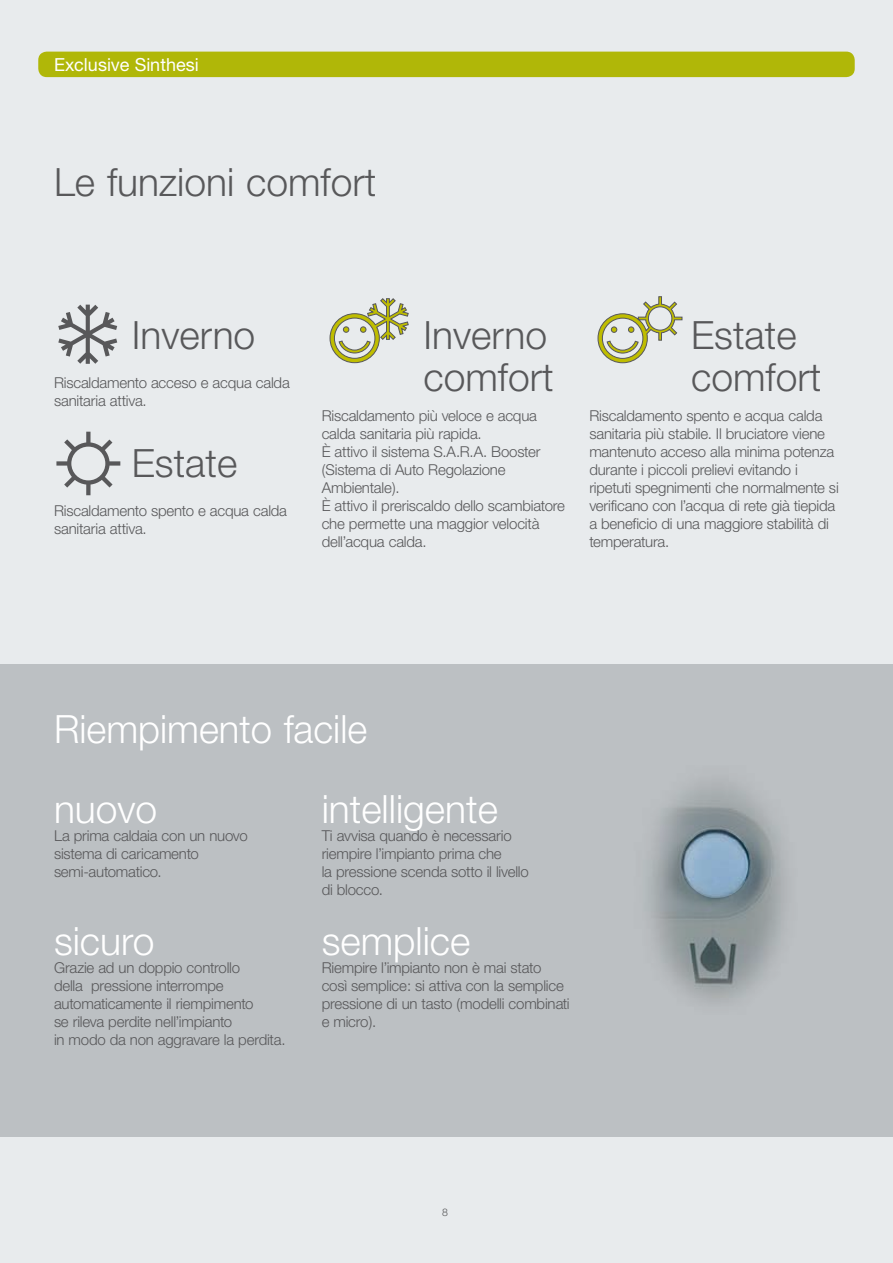
<style>
.page{position:relative;width:893px;height:1263px;background:#e8ebed}
.page>*{position:absolute;margin:0;border:0;box-sizing:border-box;transform-origin:0 0}
.t1{font:300 39px/42px "Helvetica Neue";color:#58585a}
.t2{font:300 39px "Helvetica Neue";color:#fff}
.t3{font:18px "Helvetica Neue";color:#fff}
.t4{font:300 15px/18px "Helvetica Neue";letter-spacing:-.015em;color:#58585a}
.t5{font:300 10.5px "Helvetica Neue";color:#58585a}
</style>
<div class="page">
<div style="left:0;top:664px;width:893px;height:472px;background:#bcc0c3"></div>
<div style="left:38px;top:52px;width:817px;height:25px;background:#b0b708;border-radius:9px"></div>
<img style="left:648px;top:782px;width:137px;height:220px">
<img style="left:682px;top:829px;width:68px;height:71px">
<svg style="left:58px;top:305px;width:59px;height:59px"></svg>
<svg style="left:329px;top:298px;width:80px;height:65px"></svg>
<svg style="left:597px;top:296px;width:85px;height:67px"></svg>
<svg style="left:56px;top:432px;width:64px;height:63px"></svg>
<p class="t3" style="left:54px;top:53px;width:146px">Exclusive Sinthesi</p>
<h1 class="t1" style="left:54px;top:160px;width:324px">Le funzioni comfort</h1>
<h1 class="t1" style="left:132px;top:313px;width:125px">Inverno</h1>
<h1 class="t1" style="left:423px;top:313px;width:132px">Inverno comfort</h1>
<h1 class="t1" style="left:691px;top:313px;width:107px">Estate</h1>
<h1 class="t1" style="left:691px;top:355px;width:132px">comfort</h1>
<p class="t4" style="left:54px;top:373px;width:237px">Riscaldamento acceso e acqua calda</p>
<p class="t4" style="left:54px;top:391px;width:94px">sanitaria attiva.</p>
<h1 class="t1" style="left:132px;top:441px;width:107px">Estate</h1>
<p class="t4" style="left:54px;top:501px;width:235px">Riscaldamento spento e acqua calda sanitaria attiva.</p>
<p class="t4" style="left:322px;top:407px;width:245px">Riscaldamento più veloce e acqua calda sanitaria più rapida.<br>È attivo il sistema S.A.R.A. Booster (Sistema di Auto Regolazione<br>Ambientale).<br>È attivo il preriscaldo dello scambiatore che permette una maggior velocità dell’acqua calda.</p>
<p class="t4" style="left:589px;top:407px;width:251px">Riscaldamento spento e acqua calda sanitaria più stabile. Il bruciatore viene mantenuto acceso alla minima potenza durante i piccoli prelievi evitando i ripetuti spegnimenti che normalmente si verificano con l’acqua di rete già tiepida a beneficio di una maggiore stabilità di temperatura.</p>
<h1 class="t2" style="left:54px;top:705px;width:315px">Riempimento facile</h1>
<h1 class="t2" style="left:54px;top:785px;width:105px">nuovo</h1>
<p class="t4" style="left:54px;top:826px;width:195px">La prima caldaia con un nuovo sistema di caricamento semi-automatico.</p>
<h1 class="t2" style="left:54px;top:917px;width:102px">sicuro</h1>
<p class="t4" style="left:54px;top:958px;width:233px">Grazie ad un doppio controllo<br>della pressione interrompe automaticamente il riempimento<br>se rileva perdite nell’impianto<br>in modo da non aggravare la perdita.</p>
<h1 class="t2" style="left:322px;top:785px;width:178px">intelligente</h1>
<p class="t4" style="left:322px;top:826px;width:209px">Ti avvisa quando è necessario riempire l’impianto prima che<br>la pressione scenda sotto il livello di blocco.</p>
<h1 class="t2" style="left:322px;top:917px;width:150px">semplice</h1>
<p class="t4" style="left:322px;top:958px;width:250px">Riempire l’impianto non è mai stato così semplice: si attiva con la semplice pressione di un tasto (modelli combinati e micro).</p>
<p class="t5" style="left:442px;top:1206px;width:7px">8</p>
</div>
